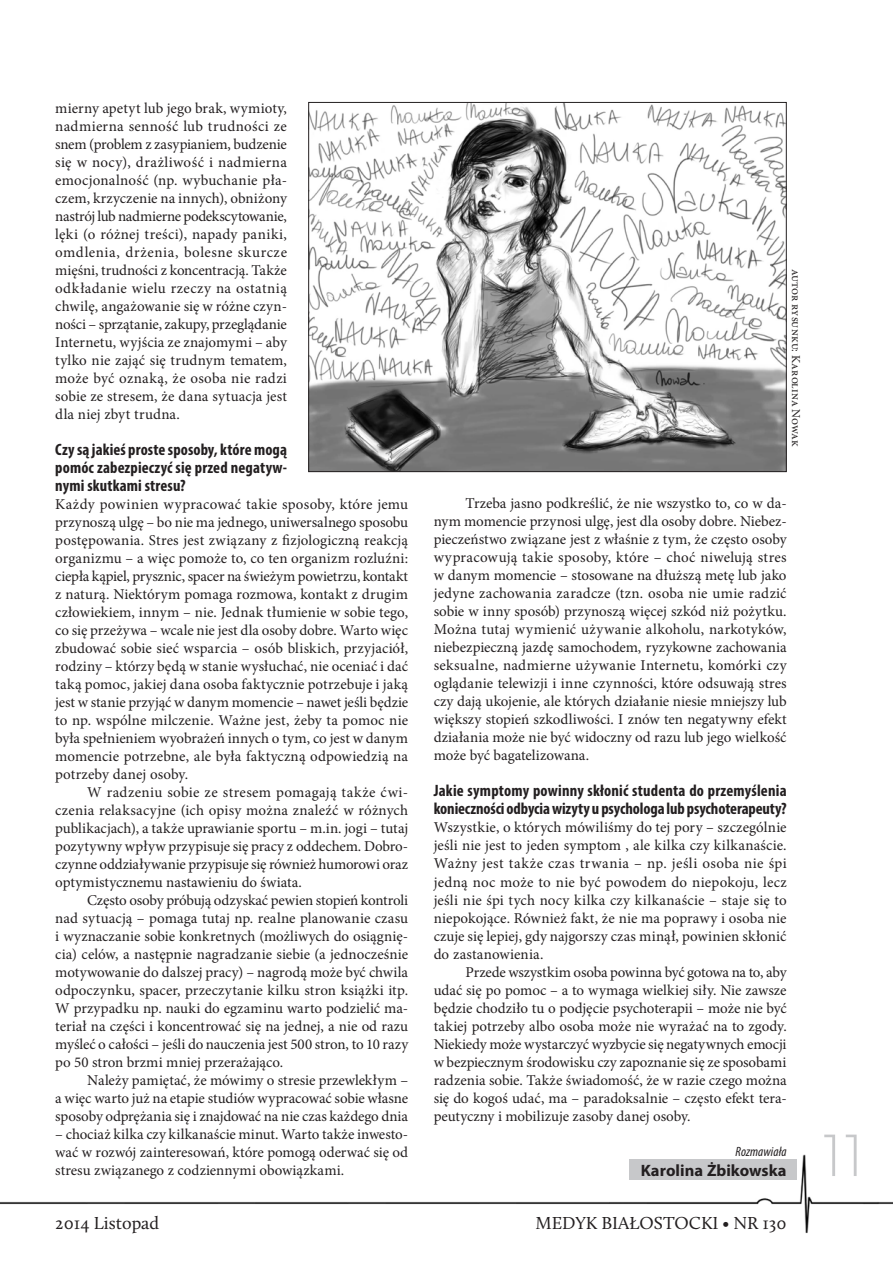
<style>
.page{position:relative;width:893px;height:1263px;background:#fff}
.page>*{position:absolute;margin:0;border:0;box-sizing:border-box;transform-origin:0 0}
.t1{font:54px "EFN Straight New";color:#c7c8ca}
.t2{font:18px "Calluna";color:#231f20}
.TXT_Nag__MAŁE{font:700 condensed 16.5px/18px "Myriad Pro";letter-spacing:.005em;color:#231f20;text-align:justify}
.TXT_AUTOR{font:700 16.5px "Myriad Pro";letter-spacing:.005em;color:#231f20}
.TXT_POD_Z_AKAP{font:15px/18px "Minion Pro";letter-spacing:-.005em;color:#231f20;text-align:justify}
.TXT_PODSTAWOWY{font:15px/18px "Minion Pro";letter-spacing:.005em;color:#231f20;text-align:justify}
.TXT_TYTUŁ_AUTORA{font:italic condensed 13.5px "Myriad Pro";letter-spacing:.005em;color:#231f20}
.TXT_PODSTAWOWY-2{font:12px "Minion Pro";letter-spacing:-.005em;color:#231f20}
</style>
<div class="page">
<img style="left:0;top:1154px;width:893px;height:79px">
<div style="left:629px;top:1160px;width:168px;height:20px;background:#c7c8ca"></div>
<img style="left:310px;top:104px;width:475px;height:366px">
<p class="TXT_PODSTAWOWY" style="left:55px;top:99px;width:233px">mierny apetyt lub jego brak, wymioty, nadmierna senność lub trudności ze snem (problem z zasypianiem, budzenie się w nocy), drażliwość i nadmierna emocjonalność (np. wybuchanie pła&shy;czem, krzyczenie na innych), obniżony nastrój lub nadmierne podekscytowanie, lęki (o różnej treści), napady paniki, omdlenia, drżenia, bolesne skurcze mięśni, trudności z koncentracją. Także odkładanie wielu rzeczy na ostatnią chwilę, angażowanie się w różne czyn&shy;ności – sprzątanie, zakupy, przeglądanie Internetu, wyjścia ze znajomymi – aby tylko nie zająć się trudnym tematem, może być oznaką, że osoba nie radzi sobie ze stresem, że dana sytuacja jest dla niej zbyt trudna.</p>
<p class="TXT_Nag__MAŁE" style="left:55px;top:440px;width:233px">Czy są jakieś proste sposoby, które mogą pomóc zabezpieczyć się przed negatyw&shy;nymi skutkami stresu?</p>
<p class="TXT_PODSTAWOWY" style="left:55px;top:495px;width:354px">Każdy powinien wypracować takie sposoby, które jemu przynoszą ulgę – bo nie ma jednego, uniwersalnego sposobu postępowania. Stres jest związany z fizjologiczną reakcją organizmu – a więc pomoże to, co ten organizm rozluźni: ciepła kąpiel, prysznic, spacer na świeżym powietrzu, kontakt z naturą. Niektórym pomaga rozmowa, kontakt z drugim człowiekiem, innym – nie. Jednak tłumienie w sobie tego, co się przeżywa – wcale nie jest dla osoby dobre. Warto więc zbudować sobie sieć wsparcia – osób bliskich, przyjaciół, rodziny – którzy będą w stanie wysłuchać, nie oceniać i dać taką pomoc, jakiej dana osoba faktycznie potrzebuje i jaką jest w stanie przyjąć w danym momencie – nawet jeśli będzie to np. wspólne milczenie. Ważne jest, żeby ta pomoc nie była spełnieniem wyobrażeń innych o tym, co jest w danym momencie potrzebne, ale była faktyczną odpowiedzią na potrzeby danej osoby.</p>
<p class="TXT_POD_Z_AKAP" style="left:55px;top:783px;width:354px;text-indent:32px">W radzeniu sobie ze stresem pomagają także ćwi&shy;czenia relaksacyjne (ich opisy można znaleźć w różnych publikacjach), a także uprawianie sportu – m.in. jogi – tutaj pozytywny wpływ przypisuje się pracy z oddechem. Dobro&shy;czynne oddziaływanie przypisuje się również humorowi oraz optymistycznemu nastawieniu do świata.</p>
<p class="TXT_POD_Z_AKAP" style="left:55px;top:891px;width:355px;text-indent:32px">Często osoby próbują odzyskać pewien stopień kontroli nad sytuacją – pomaga tutaj np. realne planowanie czasu i wyznaczanie sobie konkretnych (możliwych do osiągnię&shy;cia) celów, a następnie nagradzanie siebie (a jednocześnie motywowanie do dalszej pracy) – nagrodą może być chwila odpoczynku, spacer, przeczytanie kilku stron książki itp.<br>W przypadku np. nauki do egzaminu warto podzielić ma&shy;teriał na części i koncentrować się na jednej, a nie od razu myśleć o całości – jeśli do nauczenia jest 500 stron, to 10 razy po 50 stron brzmi mniej przerażająco.</p>
<p class="TXT_POD_Z_AKAP" style="left:55px;top:1071px;width:354px;text-indent:32px">Należy pamiętać, że mówimy o stresie przewlekłym – a więc warto już na etapie studiów wypracować sobie własne sposoby odprężania się i znajdować na nie czas każdego dnia</p>
<p class="TXT_POD_Z_AKAP" style="left:55px;top:1125px;width:354px">– chociaż kilka czy kilkanaście minut. Warto także inwesto&shy;wać w rozwój zainteresowań, które pomogą oderwać się od stresu związanego z codziennymi obowiązkami.</p>
<p class="TXT_PODSTAWOWY-2" style="left:804px;top:269px;width:180px;rotate:90deg">autor rysunku: Karolina Nowak</p>
<p class="TXT_POD_Z_AKAP" style="left:434px;top:495px;width:355px;text-indent:32px">Trzeba jasno podkreślić, że nie wszystko to, co w da&shy;nym momencie przynosi ulgę, jest dla osoby dobre. Niebez&shy;pieczeństwo związane jest z właśnie z tym, że często osoby wypracowują takie sposoby, które – choć niwelują stres w danym momencie – stosowane na dłuższą metę lub jako jedyne zachowania zaradcze (tzn. osoba nie umie radzić sobie w inny sposób) przynoszą więcej szkód niż pożytku.<br>Można tutaj wymienić używanie alkoholu, narkotyków, niebezpieczną jazdę samochodem, ryzykowne zachowania seksualne, nadmierne używanie Internetu, komórki czy oglądanie telewizji i inne czynności, które odsuwają stres czy dają ukojenie, ale których działanie niesie mniejszy lub większy stopień szkodliwości. I znów ten negatywny efekt działania może nie być widoczny od razu lub jego wielkość może być bagatelizowana.</p>
<p class="TXT_Nag__MAŁE" style="left:434px;top:782px;width:354px">Jakie symptomy powinny skłonić studenta do przemyślenia konieczności odbycia wizyty u psychologa lub psychoterapeuty?</p>
<p class="TXT_PODSTAWOWY" style="left:434px;top:819px;width:354px">Wszystkie, o których mówiliśmy do tej pory – szczególnie jeśli nie jest to jeden symptom , ale kilka czy kilkanaście.<br>Ważny jest także czas trwania – np. jeśli osoba nie śpi jedną noc może to nie być powodem do niepokoju, lecz jeśli nie śpi tych nocy kilka czy kilkanaście – staje się to niepokojące. Również fakt, że nie ma poprawy i osoba nie czuje się lepiej, gdy najgorszy czas minął, powinien skłonić do zastanowienia.</p>
<p class="TXT_POD_Z_AKAP" style="left:434px;top:963px;width:355px;text-indent:32px">Przede wszystkim osoba powinna być gotowa na to, aby udać się po pomoc – a to wymaga wielkiej siły. Nie zawsze będzie chodziło tu o podjęcie psychoterapii – może nie być takiej potrzeby albo osoba może nie wyrażać na to zgody.<br>Niekiedy może wystarczyć wyzbycie się negatywnych emocji w bezpiecznym środowisku czy zapoznanie się ze sposobami radzenia sobie. Także świadomość, że w razie czego można się do kogoś udać, ma – paradoksalnie – często efekt tera&shy;peutyczny i mobilizuje zasoby danej osoby.</p>
<p class="TXT_TYTUŁ_AUTORA" style="left:735px;top:1143px;width:53px">Rozmawiała</p>
<p class="TXT_AUTOR" style="left:641px;top:1160px;width:147px">Karolina Żbikowska</p>
<p class="t2" style="left:55px;top:1212px;width:106px">2014 Listopad</p>
<p class="t2" style="left:535px;top:1212px;width:253px">MEDYK BIAŁOSTOCKI • NR 130</p>
<h1 class="t1" style="left:817px;top:1121px;width:53px">11</h1>
</div>
